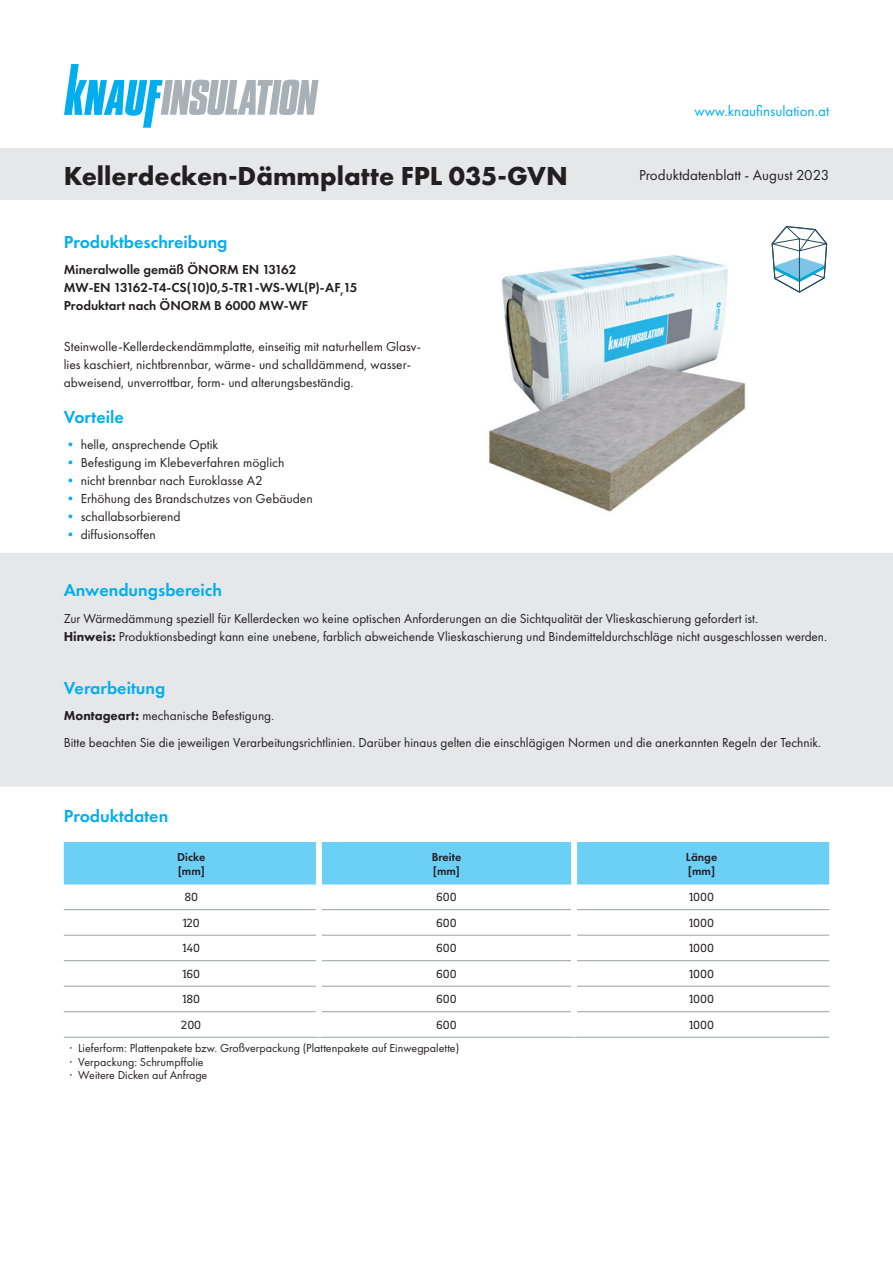
<style>
.page{position:relative;width:893px;height:1263px;background:#fff}
.page>*{position:absolute;margin:0;border:0;box-sizing:border-box;transform-origin:0 0}
.t1{font:700 27px "Futura PT";color:#231f20}
.t2{font:600 18px "Futura PT";color:#00aeef}
.t3{font:15px "Futura PT";color:#231f20}
.t4{font:15px "Futura PT";color:#00aeef}
.t5{font:13.5px/18px "Futura PT";color:#231f20}
.t6{font:600 13.5px/18px "Futura PT";color:#231f20}
.t7{font:12px/13.5px "Futura PT";color:#231f20}
.t8{font:12px "Dobra Slab";color:#231f20}
.t9{font:600 12px/13.5px "Futura PT";color:#231f20}
.s1{color:#00aeef}
.s2{font-weight:800}
</style>
<div class="page">
<svg style="left:64px;top:64px;width:255px;height:64px"></svg>
<div style="left:0;top:149px;width:893px;height:51px;background:#e6e7e9"></div>
<div style="left:1px;top:554px;width:891px;height:232px;background:#e6e7e9"></div>
<div style="left:0;top:553px;width:893px;height:234px;border:2px solid #e6e7e9"></div>
<img style="left:488px;top:254px;width:258px;height:258px">
<div style="left:64px;top:842px;width:765px;height:42px;background:#6bcff6"></div>
<hr style="left:64px;top:909px;width:252px;height:1px;background:#97a1a7">
<hr style="left:322px;top:909px;width:249px;height:1px;background:#97a1a7">
<hr style="left:577px;top:909px;width:252px;height:1px;background:#97a1a7">
<hr style="left:64px;top:935px;width:252px;height:1px;background:#97a1a7">
<hr style="left:322px;top:935px;width:249px;height:1px;background:#97a1a7">
<hr style="left:577px;top:935px;width:252px;height:1px;background:#97a1a7">
<hr style="left:64px;top:960px;width:252px;height:1px;background:#97a1a7">
<hr style="left:322px;top:960px;width:249px;height:1px;background:#97a1a7">
<hr style="left:577px;top:960px;width:252px;height:1px;background:#97a1a7">
<hr style="left:64px;top:986px;width:252px;height:1px;background:#97a1a7">
<hr style="left:322px;top:986px;width:249px;height:1px;background:#97a1a7">
<hr style="left:577px;top:986px;width:252px;height:1px;background:#97a1a7">
<hr style="left:64px;top:1011px;width:252px;height:1px;background:#97a1a7">
<hr style="left:322px;top:1011px;width:249px;height:1px;background:#97a1a7">
<hr style="left:577px;top:1011px;width:252px;height:1px;background:#97a1a7">
<hr style="left:64px;top:1037px;width:255px;height:1px;background:#97a1a7">
<hr style="left:319px;top:1037px;width:255px;height:1px;background:#97a1a7">
<hr style="left:574px;top:1037px;width:255px;height:1px;background:#97a1a7">
<div style="left:316px;top:842px;width:6px;height:42px;background:#fff"></div>
<div style="left:571px;top:842px;width:6px;height:42px;background:#fff"></div>
<svg style="left:771px;top:226px;width:57px;height:67px"></svg>
<p class="t4" style="left:694px;top:102px;width:136px">www.knaufinsulation.at</p>
<h1 class="t1" style="left:64px;top:158px;width:506px">Kellerdecken-Dämmplatte FPL 035-GVN</h1>
<p class="t3" style="left:639px;top:166px;width:192px">Produktdatenblatt - August 2023</p>
<h2 class="t2" style="left:64px;top:230px;width:165px">Produktbeschreibung</h2>
<p class="t6" style="left:64px;top:260px;width:295px">Mineralwolle gemäß ÖNORM EN 13162<br>MW-EN 13162-T4-CS(10)0,5-TR1-WS-WL(P)-AF<sub>r</sub>15<br>Produktart nach ÖNORM B 6000 MW-WF</p>
<p class="t5" style="left:64px;top:337px;width:359px">Steinwolle-Kellerdeckendämmplatte, einseitig mit naturhellem Glasv&shy;lies kaschiert, nichtbrennbar, wärme- und schalldämmend, wasser&shy;abweisend, unverrottbar, form- und alterungsbeständig.</p>
<h2 class="t2" style="left:64px;top:405px;width:62px">Vorteile</h2>
<p class="t5" style="left:64px;top:436px;width:156px"><span class="s1">•</span> helle, ansprechende Optik</p>
<p class="t5" style="left:64px;top:454px;width:222px"><span class="s1">•</span> Befestigung im Klebeverfahren möglich</p>
<p class="t5" style="left:64px;top:472px;width:200px"><span class="s1">•</span> nicht brennbar nach Euroklasse A2</p>
<p class="t5" style="left:64px;top:490px;width:250px"><span class="s1">•</span> Erhöhung des Brandschutzes von Gebäuden</p>
<p class="t5" style="left:64px;top:508px;width:118px"><span class="s1">•</span> schallabsorbierend</p>
<p class="t5" style="left:64px;top:526px;width:94px"><span class="s1">•</span> diffusionsoffen</p>
<h2 class="t2" style="left:64px;top:579px;width:160px">Anwendungsbereich</h2>
<p class="t5" style="left:64px;top:609px;width:765px">Zur Wärmedämmung speziell für Kellerdecken wo keine optischen Anforderungen an die Sichtqualität der Vlieskaschierung gefordert ist.<br><span class="s2">Hinweis:</span> Produktionsbedingt kann eine unebene, farblich abweichende Vlieskaschierung und Bindemitteldurchschläge nicht ausgeschlossen werden.</p>
<h2 class="t2" style="left:64px;top:676px;width:103px">Verarbeitung</h2>
<p class="t5" style="left:64px;top:702px;width:759px;line-height:26.5px"><span class="s2">Montageart:</span> mechanische Befestigung.<br>Bitte beachten Sie die jeweiligen Verarbeitungsrichtlinien. Darüber hinaus gelten die einschlägigen Normen und die anerkannten Regeln der Technik.</p>
<h2 class="t2" style="left:64px;top:804px;width:106px">Produktdaten</h2>
<p class="t9" style="left:177px;top:850px;width:30px">Dicke [mm]</p>
<p class="t9" style="left:432px;top:850px;width:31px">Breite [mm]</p>
<p class="t9" style="left:686px;top:850px;width:33px">Länge [mm]</p>
<p class="t8" style="left:184px;top:890px;width:15px">80</p>
<p class="t8" style="left:436px;top:890px;width:22px">600</p>
<p class="t8" style="left:689px;top:890px;width:27px">1000</p>
<p class="t8" style="left:183px;top:916px;width:19px">120</p>
<p class="t8" style="left:436px;top:916px;width:22px">600</p>
<p class="t8" style="left:689px;top:916px;width:27px">1000</p>
<p class="t8" style="left:183px;top:941px;width:19px">140</p>
<p class="t8" style="left:436px;top:941px;width:22px">600</p>
<p class="t8" style="left:689px;top:941px;width:27px">1000</p>
<p class="t8" style="left:182px;top:967px;width:19px">160</p>
<p class="t8" style="left:436px;top:967px;width:22px">600</p>
<p class="t8" style="left:689px;top:967px;width:27px">1000</p>
<p class="t8" style="left:182px;top:992px;width:19px">180</p>
<p class="t8" style="left:436px;top:992px;width:22px">600</p>
<p class="t8" style="left:689px;top:992px;width:27px">1000</p>
<p class="t8" style="left:181px;top:1018px;width:21px">200</p>
<p class="t8" style="left:436px;top:1018px;width:22px">600</p>
<p class="t8" style="left:689px;top:1018px;width:27px">1000</p>
<p class="t7" style="left:70px;top:1041px;width:391px">· Lieferform: Plattenpakete bzw. Großverpackung (Plattenpakete auf Einwegpalette) · Verpackung: Schrumpffolie<br>· Weitere Dicken auf Anfrage</p>
</div>
